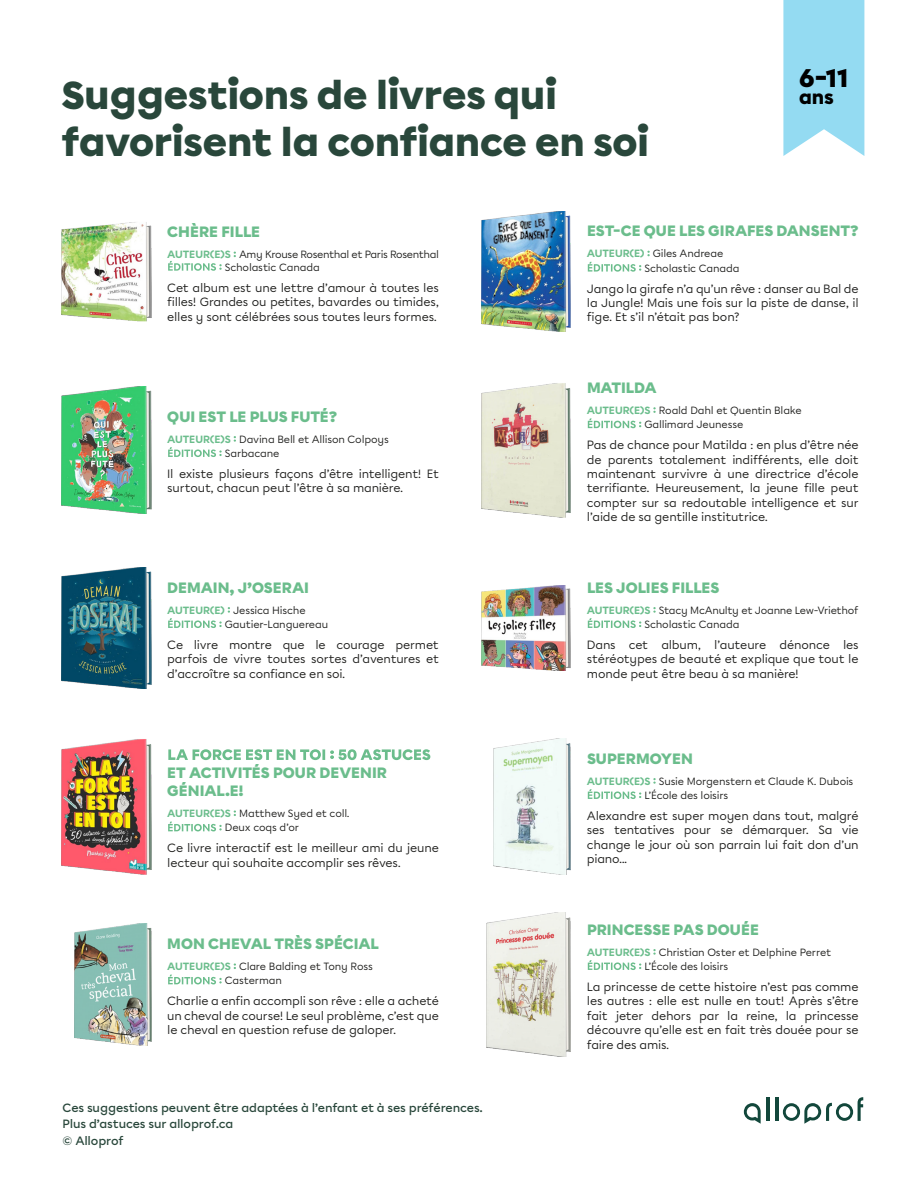
<style>
.page{position:relative;width:918px;height:1188px;background:#fff}
.page>*{position:absolute;margin:0;border:0;box-sizing:border-box;transform-origin:0 0}
.t1{font:900 39px/46.8px "Chromatica Modifiee B";letter-spacing:-.015em;color:#29473b}
.t2{font:900 25.5px "Chromatica Modifiee B";color:#000}
.t3{font:900 19.05px "Chromatica Modifiee B";color:#000}
.t4{font:900 15px/18px "Chromatica Modifiee B";letter-spacing:-.005em;color:#6bbd8c}
.t5{font:12px/14.4px "Chromatica Modifiee B";letter-spacing:-.015em;color:#1d1d1b;text-align:justify}
.t6{font:500 12px/16.5px "Chromatica Modifiee B";letter-spacing:-.015em;color:#29473b}
.t7{font:10.5px/14.4px "Chromatica Modifiee B";letter-spacing:-.02em;color:#1d1d1b}
.s1{font-weight:700;color:#6bbd8c}
</style>
<div class="page">
<hr style="left:766px;top:1097px;width:3px;height:24px;background:#12473b">
<hr style="left:775px;top:1097px;width:3px;height:24px;background:#12473b">
<svg style="left:744px;top:1103px;width:17px;height:21px"></svg>
<svg style="left:783px;top:1097px;width:80px;height:27px"></svg>
<svg style="left:783px;top:0;width:81px;height:156px;background:#9edef3"></svg>
<img style="left:62px;top:222px;width:89px;height:100px">
<svg style="left:168px;top:261px;width:54px;height:10px"></svg>
<img style="left:62px;top:387px;width:89px;height:126px">
<svg style="left:168px;top:447px;width:54px;height:10px"></svg>
<img style="left:62px;top:568px;width:89px;height:120px">
<svg style="left:228px;top:607px;width:2px;height:6px"></svg>
<svg style="left:168px;top:618px;width:54px;height:10px"></svg>
<img style="left:62px;top:739px;width:89px;height:135px">
<svg style="left:168px;top:749px;width:262px;height:11px"></svg>
<svg style="left:168px;top:822px;width:54px;height:9px"></svg>
<img style="left:74px;top:923px;width:77px;height:123px">
<svg style="left:168px;top:975px;width:54px;height:9px"></svg>
<img style="left:481px;top:212px;width:89px;height:120px">
<svg style="left:647px;top:251px;width:3px;height:5px"></svg>
<svg style="left:588px;top:262px;width:53px;height:10px"></svg>
<img style="left:481px;top:383px;width:89px;height:134px">
<svg style="left:653px;top:407px;width:3px;height:6px"></svg>
<svg style="left:588px;top:418px;width:53px;height:10px"></svg>
<img style="left:481px;top:586px;width:89px;height:85px">
<svg style="left:653px;top:607px;width:3px;height:6px"></svg>
<svg style="left:588px;top:618px;width:53px;height:10px"></svg>
<img style="left:494px;top:739px;width:76px;height:135px">
<svg style="left:653px;top:778px;width:3px;height:6px"></svg>
<svg style="left:588px;top:789px;width:53px;height:10px"></svg>
<img style="left:487px;top:913px;width:83px;height:143px">
<svg style="left:653px;top:949px;width:3px;height:6px"></svg>
<svg style="left:588px;top:960px;width:53px;height:10px"></svg>
<h1 class="t1" style="left:62px;top:73px;width:590px">Suggestions de livres qui favorisent la confiance en soi</h1>
<h2 class="t2" style="left:799px;top:61px;width:51px">6-11</h2>
<h3 class="t3" style="left:799px;top:84px;width:36px">ans</h3>
<p class="t4" style="left:167px;top:223px;width:94px">CHÈRE FILLE</p>
<p class="t7" style="left:225px;top:248px;width:216px;line-height:12.6px;text-indent:-58px"><span class="s1">AUTEUR(E)S</span> Amy Krouse Rosenthal et Paris Rosenthal<br>Scholastic Canada</p>
<p class="t5" style="left:167px;top:280px;width:273px">Cet album est une lettre d’amour à toutes les filles! Grandes ou petites, bavardes ou timides, elles y sont célébrées sous toutes leurs formes.</p>
<p class="t4" style="left:167px;top:407px;width:171px">QUI EST LE PLUS FUTÉ?</p>
<p class="t7" style="left:225px;top:432px;width:166px;text-indent:-58px"><span class="s1">AUTEUR(E)S</span> Davina Bell et Allison Colpoys<br>Sarbacane</p>
<p class="t5" style="left:167px;top:467px;width:273px">Il existe plusieurs façons d’être intelligent! Et surtout, chacun peut l’être à sa manière.</p>
<p class="t4" style="left:167px;top:578px;width:143px">DEMAIN, J’OSERAI</p>
<p class="t7" style="left:225px;top:603px;width:105px;text-indent:-58px"><span class="s1">AUTEUR(E)</span> Jessica Hische<br>Gautier-Languereau</p>
<p class="t5" style="left:167px;top:638px;width:273px">Ce livre montre que le courage permet parfois de vivre toutes sortes d’aventures et d’accroître sa confiance en soi.</p>
<p class="t4" style="left:167px;top:764px;width:221px">ET ACTIVITÉS POUR DEVENIR<br>GÉNIAL.E!</p>
<p class="t7" style="left:225px;top:806px;width:126px;text-indent:-58px"><span class="s1">AUTEUR(E)S</span> Matthew Syed et coll.<br>Deux coqs d’or</p>
<p class="t5" style="left:167px;top:841px;width:273px">Ce livre interactif est le meilleur ami du jeune lecteur qui souhaite accomplir ses rêves.</p>
<p class="t4" style="left:167px;top:935px;width:213px">MON CHEVAL TRÈS SPÉCIAL</p>
<p class="t7" style="left:225px;top:959px;width:150px;text-indent:-58px"><span class="s1">AUTEUR(E)S</span> Clare Balding et Tony Ross<br>Casterman</p>
<p class="t5" style="left:167px;top:994px;width:273px">Charlie a enfin accompli son rêve : elle a acheté un cheval de course! Le seul problème, c’est que le cheval en question refuse de galoper.</p>
<p class="t6" style="left:63px;top:1099px;width:422px">Ces suggestions peuvent être adaptées à l’enfant et à ses préférences.<br>Plus d’astuces sur alloprof.ca<br>© Alloprof</p>
<p class="t4" style="left:587px;top:222px;width:273px">EST-CE QUE LES GIRAFES DANSENT?</p>
<p class="t7" style="left:645px;top:246px;width:96px;text-indent:-58px"><span class="s1">AUTEUR(E)</span> Giles Andreae<br>Scholastic Canada</p>
<p class="t5" style="left:587px;top:281px;width:273px">Jango la girafe n’a qu’un rêve : danser au Bal de la Jungle! Mais une fois sur la piste de danse, il fige. Et s’il n’était pas bon?</p>
<p class="t4" style="left:587px;top:379px;width:71px">MATILDA</p>
<p class="t7" style="left:587px;top:403px;width:216px;text-align:center"><span class="s1">AUTEUR(E)S</span> Roald Dahl et Quentin Blake<br>Gallimard Jeunesse</p>
<p class="t5" style="left:587px;top:438px;width:273px">Pas de chance pour Matilda : en plus d’être née de parents totalement indifférents, elle doit maintenant survivre à une directrice d’école terrifiante. Heureusement, la jeune fille peut compter sur sa redoutable intelligence et sur l’aide de sa gentille institutrice.</p>
<p class="t4" style="left:587px;top:578px;width:134px">LES JOLIES FILLES</p>
<p class="t7" style="left:645px;top:603px;width:215px;text-indent:-58px"><span class="s1">AUTEUR(E)S</span> Stacy McAnulty et Joanne Lew-Vriethof<br>Scholastic Canada</p>
<p class="t5" style="left:587px;top:638px;width:273px">Dans cet album, l’auteure dénonce les stéréotypes de beauté et explique que tout le monde peut être beau à sa manière!</p>
<p class="t4" style="left:587px;top:749px;width:108px">SUPERMOYEN</p>
<p class="t7" style="left:645px;top:774px;width:210px;text-indent:-58px"><span class="s1">AUTEUR(E)S</span> Susie Morgenstern et Claude K. Dubois<br>L’École des loisirs</p>
<p class="t5" style="left:587px;top:809px;width:273px">Alexandre est super moyen dans tout, malgré ses tentatives pour se démarquer. Sa vie change le jour où son parrain lui fait don d’un piano...</p>
<p class="t4" style="left:587px;top:920px;width:173px">PRINCESSE PAS DOUÉE</p>
<p class="t7" style="left:645px;top:945px;width:188px;text-indent:-58px"><span class="s1">AUTEUR(E)S</span> Christian Oster et Delphine Perret<br>L’École des loisirs</p>
<p class="t5" style="left:587px;top:980px;width:273px">La princesse de cette histoire n’est pas comme les autres : elle est nulle en tout! Après s’être fait jeter dehors par la reine, la princesse découvre qu’elle est en fait très douée pour se faire des amis.</p>
</div>
